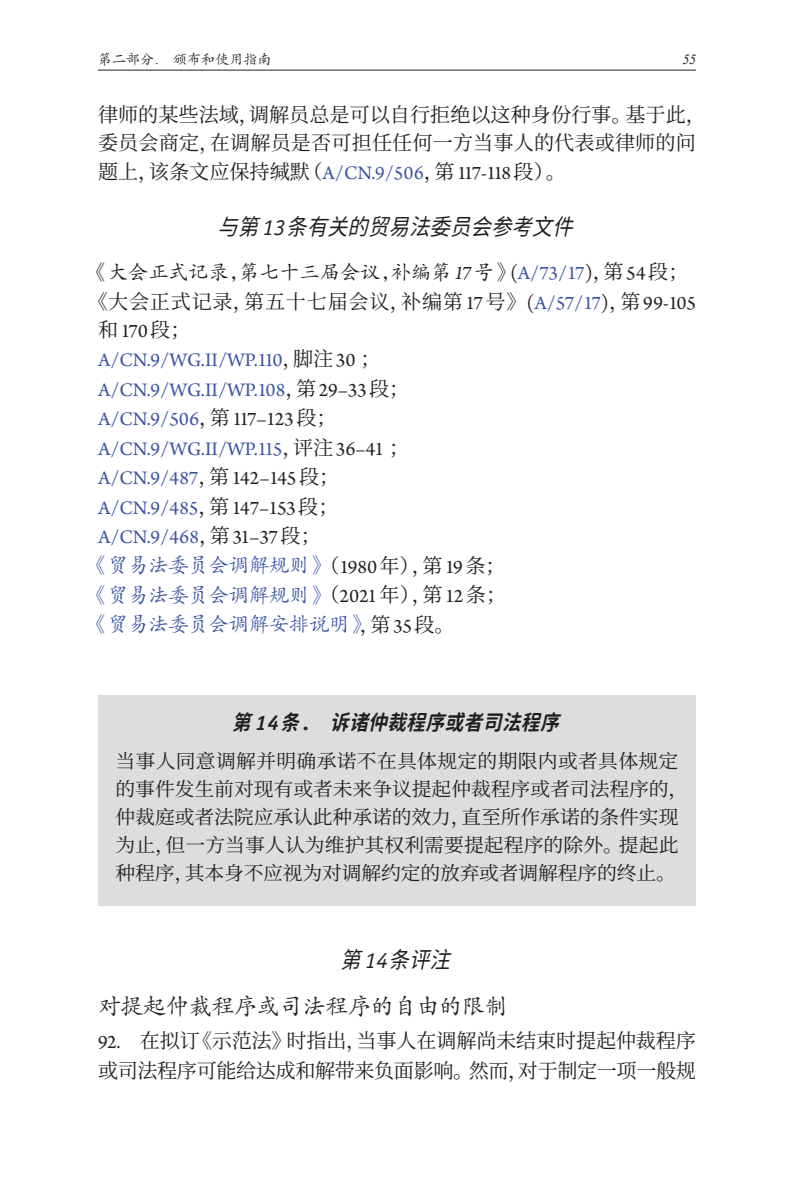
<style>
.page{position:relative;width:794px;height:1191px;background:#fff}
.page>*{position:absolute;margin:0;border:0;box-sizing:border-box;transform-origin:0 0}
.Head_D{font:italic 22.75px "Resource Han Rounded CN Regular";color:#231f20;scale:.9 1}
.Head_E{font:22.75px "FZKT GB1 4";color:#231f20}
.Box_head_A{font:italic 21px "Resource Han Rounded CN Bold";color:#231f20;scale:.9 1}
.Body_references_list{font:20.12px "Arno Pro";letter-spacing:-.005em;color:#3a54a4}
.Body_text_numbered{font:20.12px/28.9px "Source Han Serif SC";color:#231f20}
.Body_references_list-2{font:20.12px "FZKT GB1 4";color:#3a54a4}
.Body_text_numbered-2{font:20.12px/29.8px "Source Han Serif SC";letter-spacing:-.02em;color:#231f20}
.Body_references_list-3{font:20.12px/28px "Source Han Serif SC";letter-spacing:.04em;color:#231f20}
.Body_references_list-4{font:20.12px "FZKT GB1 4";color:#231f20}
.Box_text_last_para{font:19.25px/28px "Source Han Serif SC";letter-spacing:-.005em;color:#231f20}
.t1{font:14px "FZKT GB1 4";color:#231f20}
.t2{font:italic 14px "Times New Roman";color:#231f20}
.s1{font-family:"Times New Roman";font-style:italic}
.s2{font-family:"Arno Pro";color:#3a54a4}
.s3{font-family:"Arno Pro"}
.s4{font-family:"Officina Sans Std"}
.s5{font-family:"Arno Pro";font-style:italic}
.s6{font-family:"Source Han Serif SC"}
.s7{font-family:"Source Han Serif SC";color:#231f20}
.s8{color:#231f20}
.s9{font-family:"Arno Pro";color:#231f20}
.s10{font-family:"Officina Sans Std";font-weight:700}
</style>
<div class="page">
<hr style="left:98px;top:70px;width:598px;height:1px;background:#231f20">
<div style="left:98px;top:695px;width:598px;height:57px;background:#dcdddf"></div>
<div style="left:98px;top:748px;width:598px;height:157px;background:#dcdddf"></div>
<p class="t1" style="left:98px;top:51px;width:175px">第二部分<span class="s1">.</span> 颁布和使用指南</p>
<p class="t2" style="left:683px;top:50px;width:15px">55</p>
<p class="Body_text_numbered" style="left:98px;top:100px;width:609px">律师的某些法域，调解员总是可以自行拒绝以这种身份行事。基于此，委员会商定，在调解员是否可担任任何一方当事人的代表或律师的问题上，该条文应保持缄默（<span class="s2">A/CN.9/506</span>，第<span class="s3">117-118</span>段）。</p>
<h4 class="Head_D" style="left:217px;top:214px;width:412px">与第 <span class="s4">1 3</span> 条有关的贸易法委员会参考文件</h4>
<p class="Body_references_list-4" style="left:88px;top:259px;width:602px">《大会正式记录，第七十三届会议，补编第<span class="s5">17</span>号》<span class="s3">(</span><span class="s2">A/73/17</span><span class="s3">)</span><span class="s6">，第</span><span class="s3">54</span><span class="s6">段；</span></p>
<p class="Body_references_list-3" style="left:98px;top:288px;width:599px;text-indent:-10px">《大会正式记录，第五十七届会议，补编第<span class="s3">17</span>号》<span class="s3">(</span><span class="s2">A/57/17</span><span class="s3">)</span>，第<span class="s3">99-105</span>和<span class="s3">170</span>段；</p>
<p class="Body_references_list" style="left:98px;top:349px;width:284px">A/CN.9/WG.II/WP.110<span class="s7">，脚注</span><span class="s8">30</span> <span class="s7">；</span></p>
<p class="Body_references_list" style="left:98px;top:378px;width:313px">A/CN.9/WG.II/WP.108<span class="s7">，第</span><span class="s8">29–33</span><span class="s7">段；</span></p>
<p class="Body_references_list" style="left:98px;top:407px;width:240px">A/CN.9/506<span class="s7">，第</span><span class="s8">117–123</span><span class="s7">段；</span></p>
<p class="Body_references_list" style="left:98px;top:437px;width:313px">A/CN.9/WG.II/WP.115<span class="s7">，评注</span><span class="s8">36–41</span> <span class="s7">；</span></p>
<p class="Body_references_list" style="left:98px;top:466px;width:243px">A/CN.9/487<span class="s7">，第</span><span class="s8">142–145</span><span class="s7">段；</span></p>
<p class="Body_references_list" style="left:98px;top:496px;width:242px">A/CN.9/485<span class="s7">，第</span><span class="s8">147–153</span><span class="s7">段；</span></p>
<p class="Body_references_list" style="left:98px;top:525px;width:224px">A/CN.9/468<span class="s7">，第</span><span class="s8">31–37</span><span class="s7">段；</span></p>
<p class="Body_references_list-2" style="left:88px;top:553px;width:419px">《贸易法委员会调解规则》<span class="s7">（</span><span class="s9">1980</span><span class="s7">年），第</span><span class="s9">19</span><span class="s7">条；</span></p>
<p class="Body_references_list-2" style="left:88px;top:582px;width:420px">《贸易法委员会调解规则》<span class="s7">（</span><span class="s9">2021</span><span class="s7">年），第</span><span class="s9">12</span><span class="s7">条；</span></p>
<p class="Body_references_list-2" style="left:88px;top:612px;width:368px">《贸易法委员会调解安排说明》<span class="s7">，第</span><span class="s9">35</span><span class="s7">段。</span></p>
<h1 class="Box_head_A" style="left:232px;top:710px;width:379px">第 <span class="s10">1 4</span> 条 <span class="s10">.</span> 诉诸仲裁程序或者司法程序</h1>
<p class="Box_text_last_para" style="left:116px;top:747px;width:574px">当事人同意调解并明确承诺不在具体规定的期限内或者具体规定的事件发生前对现有或者未来争议提起仲裁程序或者司法程序的，仲裁庭或者法院应承认此种承诺的效力，直至所作承诺的条件实现为止，但一方当事人认为维护其权利需要提起程序的除外。提起此种程序，其本身不应视为对调解约定的放弃或者调解程序的终止。</p>
<h4 class="Head_D" style="left:340px;top:947px;width:139px">第<span class="s4">1 4</span>条评注</h4>
<h5 class="Head_E" style="left:98px;top:992px;width:411px">对提起仲裁程序或司法程序的自由的限制</h5>
<p class="Body_text_numbered-2" style="left:98px;top:1026px;width:599px"><span class="s3">92.</span> 在拟订《示范法》时指出，当事人在调解尚未结束时提起仲裁程序或司法程序可能给达成和解带来负面影响。然而，对于制定一项一般规</p>
</div>
